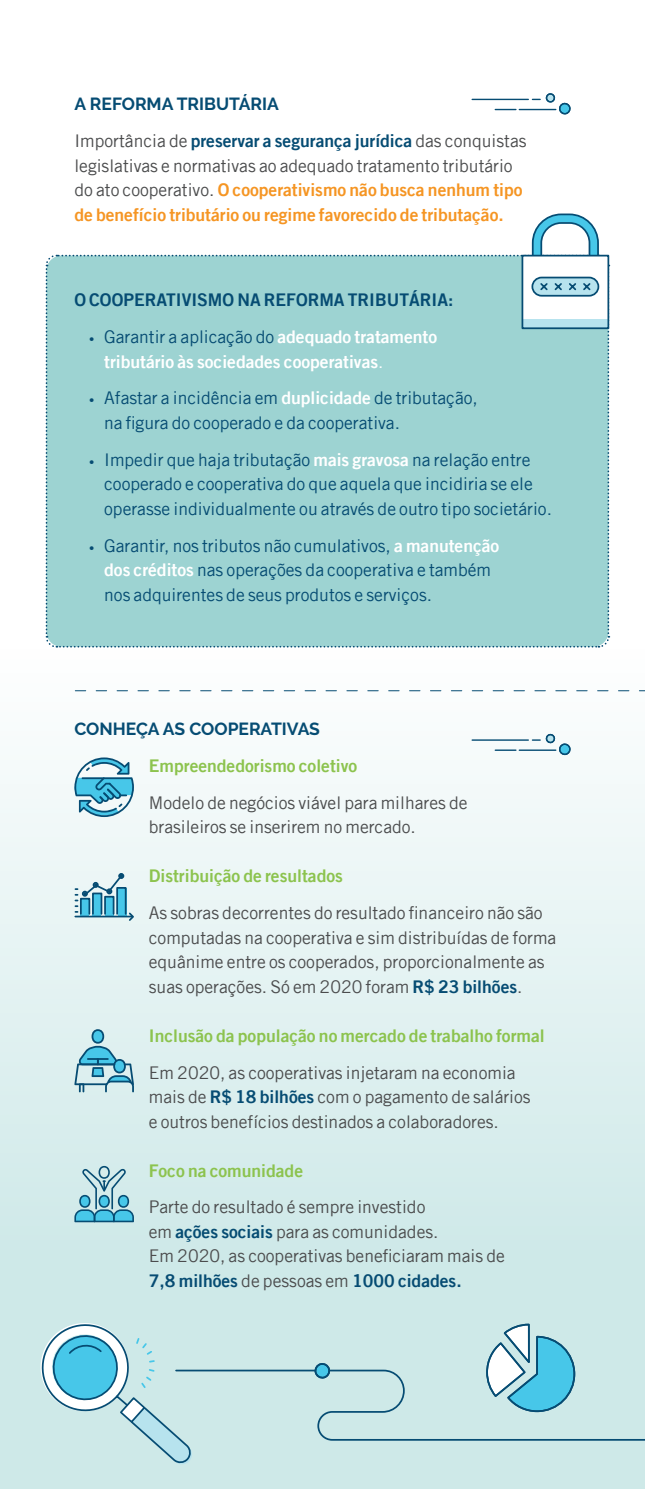
<style>
.page{position:relative;width:645px;height:1489px;background:#fff}
.page>*{position:absolute;margin:0;border:0;box-sizing:border-box;transform-origin:0 0}
.t1{font:17.5px/24.5px "Trade Gothic LT";color:#4b4c4d}
.t2{font:17.5px/24.5px "Trade Gothic LT";color:#064c73}
.t3{font:17.5px "Trade Gothic LT Bold Two";color:#064c73}
.t4{font:17.5px "Trade Gothic LT Bold Two";color:#8cc34e}
.t5{font:17.5px/24.5px "Trade Gothic LT Bold Two";color:#f59523}
.t6{font:700 17.5px "Raleway";color:#064c73}
.t7{font:17.5px "Trade Gothic LT Bold Two";color:#fff}
.s1{font-family:"Trade Gothic LT";color:#4b4c4d}
.s2{font-family:"Trade Gothic LT Bold Two";font-size:10.5px}
.s3{font-family:"Trade Gothic LT Bold Two";color:#fff}
.s4{font-family:"Trade Gothic LT"}
.s5{font-family:"Trade Gothic LT Bold Two";color:#064c73}
</style>
<div class="page">
<div style="left:0;top:617px;width:645px;height:871px;background:linear-gradient(to bottom,#fdfefe,#c4e5e4)"></div>
<svg style="left:75px;top:690px;width:570px;height:1px"></svg>
<svg style="left:559px;top:103px;width:11px;height:11px"></svg>
<svg style="left:546px;top:94px;width:9px;height:8px"></svg>
<div style="left:545px;top:93px;width:10px;height:10px;border:1px solid #064c73;border-radius:3px"></div>
<hr style="left:472px;top:99px;width:56px;height:1px;background:#064c73">
<hr style="left:519px;top:109px;width:37px;height:1px;background:#064c73">
<svg style="left:495px;top:109px;width:21px;height:1px"></svg>
<svg style="left:558px;top:743px;width:12px;height:11px"></svg>
<svg style="left:546px;top:734px;width:9px;height:8px"></svg>
<div style="left:545px;top:733px;width:10px;height:10px;border:1px solid #064c73;border-radius:3px"></div>
<hr style="left:472px;top:739px;width:56px;height:1px;background:#064c73">
<hr style="left:519px;top:749px;width:37px;height:1px;background:#064c73">
<svg style="left:495px;top:749px;width:21px;height:1px"></svg>
<svg style="left:35px;top:1317px;width:610px;height:148px;background:#bfe1e4"></svg>
<svg style="left:74px;top:872px;width:62px;height:50px;background:#9bc8d7"></svg>
<svg style="left:74px;top:757px;width:60px;height:60px"></svg>
<svg style="left:74px;top:1029px;width:60px;height:63px;background:#9ccad7"></svg>
<svg style="left:74px;top:1165px;width:60px;height:57px;background:#8fc3d1"></svg>
<svg style="left:45px;top:213px;width:565px;height:435px;background:#a6d6d6"></svg>
<p class="t6" style="left:74px;top:94px;width:206px">A REFORMA TRIBUTÁRIA</p>
<p class="t3" style="left:74px;top:130px;width:454px"><span class="s1">Importância de</span> preservar a segurança jurídica <span class="s1">das conquistas</span></p>
<p class="t1" style="left:74px;top:153px;width:440px">legislativas e normativas ao adequado tratamento tributário</p>
<p class="t5" style="left:74px;top:177px;width:450px"><span class="s1">do ato cooperativo.</span> O cooperativismo não busca nenhum tipo de benefício tributário ou regime favorecido de tributação.</p>
<p class="t3" style="left:74px;top:289px;width:380px">O COOPERATIVISMO NA REFORMA TRIBUTÁRIA:</p>
<p class="t2" style="left:89px;top:324px;width:349px"><span class="s2">•</span> Garantir a aplicação do <span class="s3">adequado tratamento</span></p>
<p class="t7" style="left:104px;top:350px;width:281px">tributário às sociedades cooperativas<span class="s4">.</span></p>
<p class="t2" style="left:104px;top:386px;width:375px;text-indent:-15px"><span class="s2">•</span> Afastar a incidência em <span class="s3">duplicidade</span> de tributação, na figura do cooperado e da cooperativa.</p>
<p class="t2" style="left:104px;top:447px;width:449px;text-indent:-15px"><span class="s2">•</span> Impedir que haja tributação <span class="s3">mais gravosa</span> na relação entre cooperado e cooperativa do que aquela que incidiria se ele operasse individualmente ou através de outro tipo societário.</p>
<p class="t2" style="left:104px;top:533px;width:397px;text-indent:-15px"><span class="s2">•</span> Garantir, nos tributos não cumulativos, <span class="s3">a manutenção dos créditos</span> nas operações da cooperativa e também nos adquirentes de seus produtos e serviços.</p>
<p class="t6" style="left:74px;top:719px;width:247px">CONHEÇA AS COOPERATIVAS</p>
<p class="t4" style="left:149px;top:755px;width:210px">Empreendedorismo coletivo</p>
<p class="t1" style="left:149px;top:790px;width:320px">Modelo de negócios viável para milhares de brasileiros se inserirem no mercado.</p>
<p class="t4" style="left:149px;top:865px;width:196px">Distribuição de resultados</p>
<p class="t1" style="left:149px;top:900px;width:409px">As sobras decorrentes do resultado financeiro não são computadas na cooperativa e sim distribuídas de forma equânime entre os cooperados, proporcionalmente as suas operações. Só em 2020 foram <span class="s5">R$ 23 bilhões</span>.</p>
<p class="t4" style="left:149px;top:1024px;width:397px">Inclusão da população no mercado de trabalho formal</p>
<p class="t1" style="left:149px;top:1059px;width:383px">Em 2020, as cooperativas injetaram na economia mais de <span class="s5">R$ 18 bilhões</span> com o pagamento de salários e outros benefícios destinados a colaboradores.</p>
<p class="t4" style="left:149px;top:1159px;width:156px">Foco na comunidade</p>
<p class="t1" style="left:149px;top:1194px;width:358px">Parte do resultado é sempre investido<br>em <span class="s5">ações sociais</span> para as comunidades.<br>Em 2020, as cooperativas beneficiaram mais de</p>
<p class="t3" style="left:149px;top:1269px;width:314px">7,8 milhões <span class="s1">de pessoas em</span> 1000 cidades.</p>
</div>
